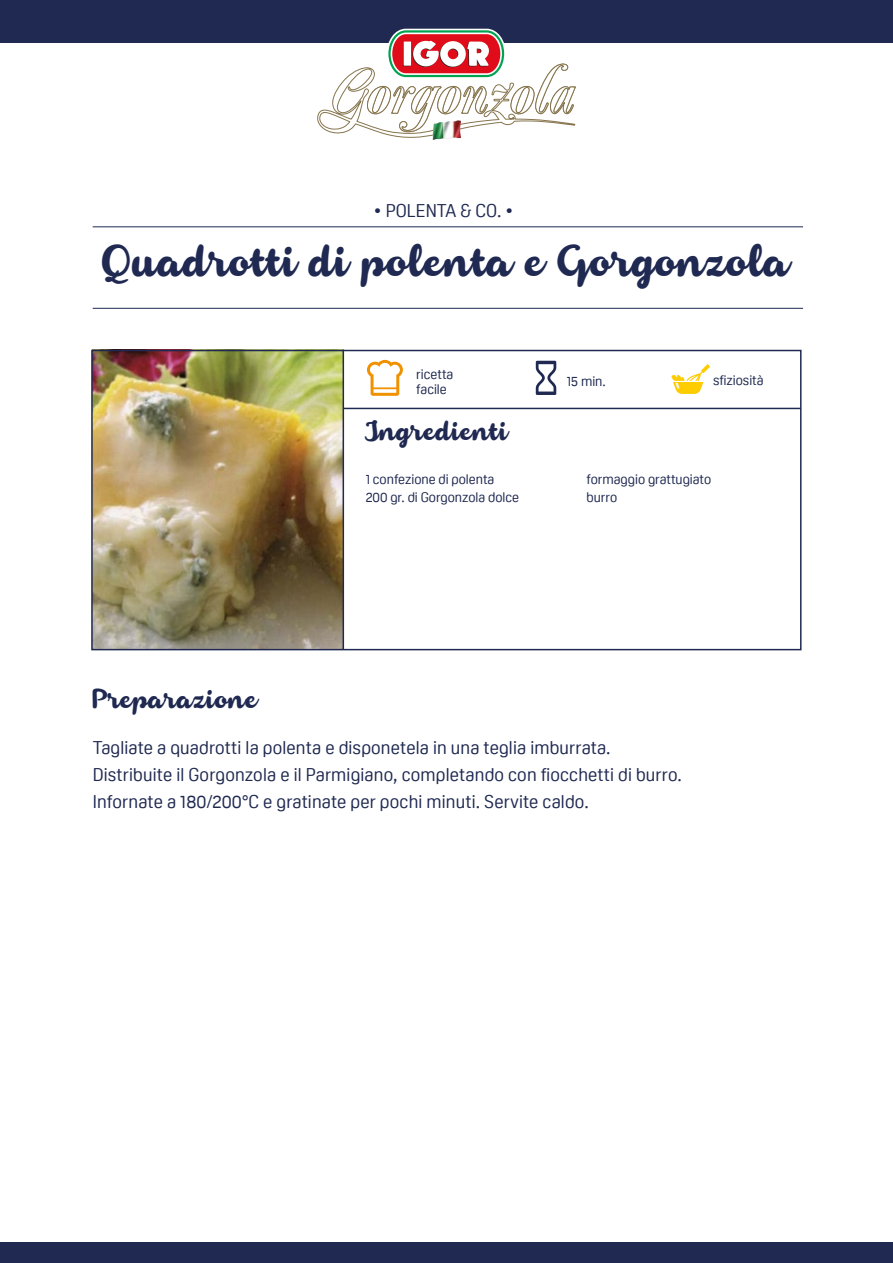
<style>
.page{position:relative;width:893px;height:1263px;background:#fff}
.page>*{position:absolute;margin:0;border:0;box-sizing:border-box;transform-origin:0 0}
.t1{font:39px "Armonioso";color:#1f2951}
.t2{font:24px "Armonioso";color:#1f2951}
.t3{font:18px/27px "Oscine";letter-spacing:.01em;color:#1f2951}
.t4{font:13.5px/18px "Oscine";color:#1f2951}
</style>
<div class="page">
<img style="left:94px;top:353px;width:249px;height:294px">
<div style="left:91px;top:350px;width:710px;height:300px;border:2px solid #1f2951"></div>
<div style="left:0;top:0;width:893px;height:43px;background:#1f2951"></div>
<div style="left:0;top:1242px;width:893px;height:21px;background:#1f2951"></div>
<img style="left:433px;top:138px;width:26px;height:2px">
<svg style="left:317px;top:29px;width:259px;height:109px"></svg>
<hr style="left:343px;top:350px;width:1px;height:299px;background:#1f2951">
<hr style="left:93px;top:308px;width:710px;height:1px;background:#1f2951">
<hr style="left:93px;top:226px;width:710px;height:1px;background:#1f2951">
<hr style="left:343px;top:408px;width:458px;height:1px;background:#1f2951">
<svg style="left:367px;top:360px;width:36px;height:36px"></svg>
<svg style="left:536px;top:361px;width:20px;height:34px"></svg>
<svg style="left:671px;top:364px;width:39px;height:30px"></svg>
<p class="t3" style="left:374px;top:197px;width:141px">• POLENTA &amp; CO. •</p>
<h1 class="t1" style="left:102px;top:234px;width:690px">Quadrotti di polenta e Gorgonzola</h1>
<p class="t4" style="left:416px;top:367px;width:39px;line-height:15px">ricetta facile</p>
<h2 class="t2" style="left:366px;top:414px;width:144px">Ingredienti</h2>
<p class="t4" style="left:567px;top:373px;width:40px">15 min.</p>
<p class="t4" style="left:713px;top:371px;width:52px">sfiziosità</p>
<p class="t4" style="left:366px;top:470px;width:155px">1 confezione di polenta<br>200 gr. di Gorgonzola dolce</p>
<p class="t4" style="left:587px;top:470px;width:126px">formaggio grattugiato burro</p>
<h2 class="t2" style="left:93px;top:682px;width:167px">Preparazione</h2>
<p class="t3" style="left:93px;top:735px;width:591px">Tagliate a quadrotti la polenta e disponetela in una teglia imburrata.<br>Distribuite il Gorgonzola e il Parmigiano, completando con fiocchetti di burro.<br>Infornate a 180/200°C e gratinate per pochi minuti. Servite caldo.</p>
</div>
